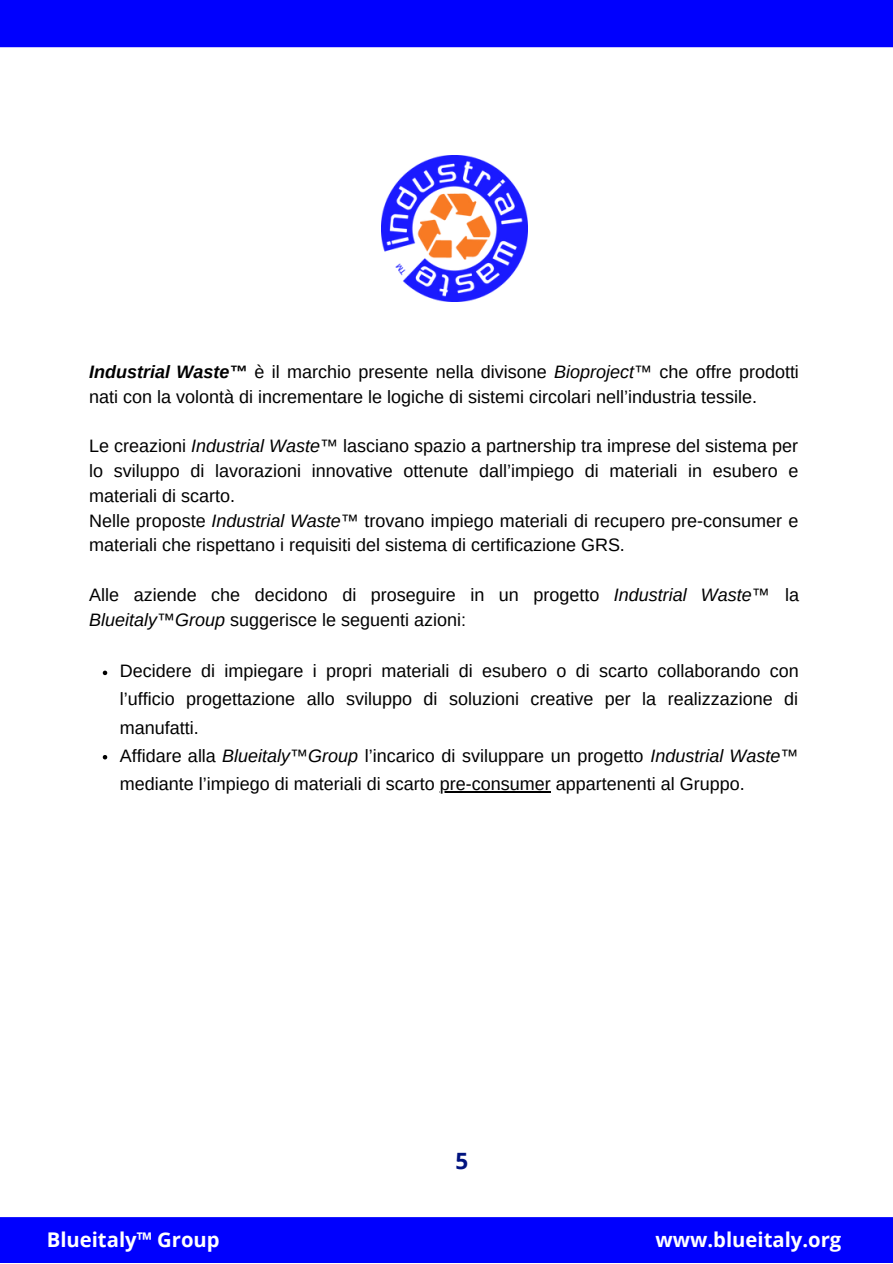
<style>
.page{position:relative;width:893px;height:1264px;background:#fff}
.page>*{position:absolute;margin:0;border:0;box-sizing:border-box;transform-origin:0 0}
.t1{font:700 22.5px "Open Sans";color:#00137f}
.t2{font:700 20.25px "Open Sans";color:#fff}
.t3{font:18px/24.8px "Arimo";color:#000}
.s1{font-weight:700;font-style:italic}
.s2{font-style:italic}
</style>
<div class="page">
<div style="left:0;top:0;width:892px;height:47px;background:#0000fe"></div>
<div style="left:0;top:1217px;width:892px;height:45px;background:#0000fe"></div>
<img style="left:381px;top:155px;width:146px;height:147px">
<svg style="left:103px;top:670px;width:4px;height:5px"></svg>
<svg style="left:103px;top:755px;width:4px;height:4px"></svg>
<hr style="left:440px;top:791px;width:111px;height:1px;background:#000">
<p class="t3" style="left:89px;top:359px;width:711px"><span class="s1">Industrial Waste™</span> è il marchio presente nella divisone <span class="s2">Bioproject™</span> che offre prodotti nati con la volontà di incrementare le logiche di sistemi circolari nell’industria tessile.</p>
<p class="t3" style="left:89px;top:434px;width:710px">Le creazioni <span class="s2">Industrial Waste™</span> lasciano spazio a partnership tra imprese del sistema per lo sviluppo di lavorazioni innovative ottenute dall’impiego di materiali in esubero e materiali di scarto.<br>Nelle proposte <span class="s2">Industrial Waste™</span> trovano impiego materiali di recupero pre-consumer e materiali che rispettano i requisiti del sistema di certificazione GRS.</p>
<p class="t3" style="left:89px;top:582px;width:711px">Alle aziende che decidono di proseguire in un progetto <span class="s2">Industrial Waste™</span> la<br><span class="s2">Blueitaly™Group</span> suggerisce le seguenti azioni:</p>
<p class="t3" style="left:120px;top:657px;width:680px;line-height:28px">Decidere di impiegare i propri materiali di esubero o di scarto collaborando con l’ufficio progettazione allo sviluppo di soluzioni creative per la realizzazione di manufatti.<br>Affidare alla <span class="s2">Blueitaly™Group</span> l’incarico di sviluppare un progetto <span class="s2">Industrial Waste™ </span>mediante l’impiego di materiali di scarto pre-consumer appartenenti al Gruppo.</p>
<p class="t1" style="left:455px;top:1144px;width:14px">5</p>
<p class="t2" style="left:47px;top:1225px;width:174px">Blueitaly™ Group</p>
<p class="t2" style="left:655px;top:1225px;width:187px">www.blueitaly.org</p>
</div>
